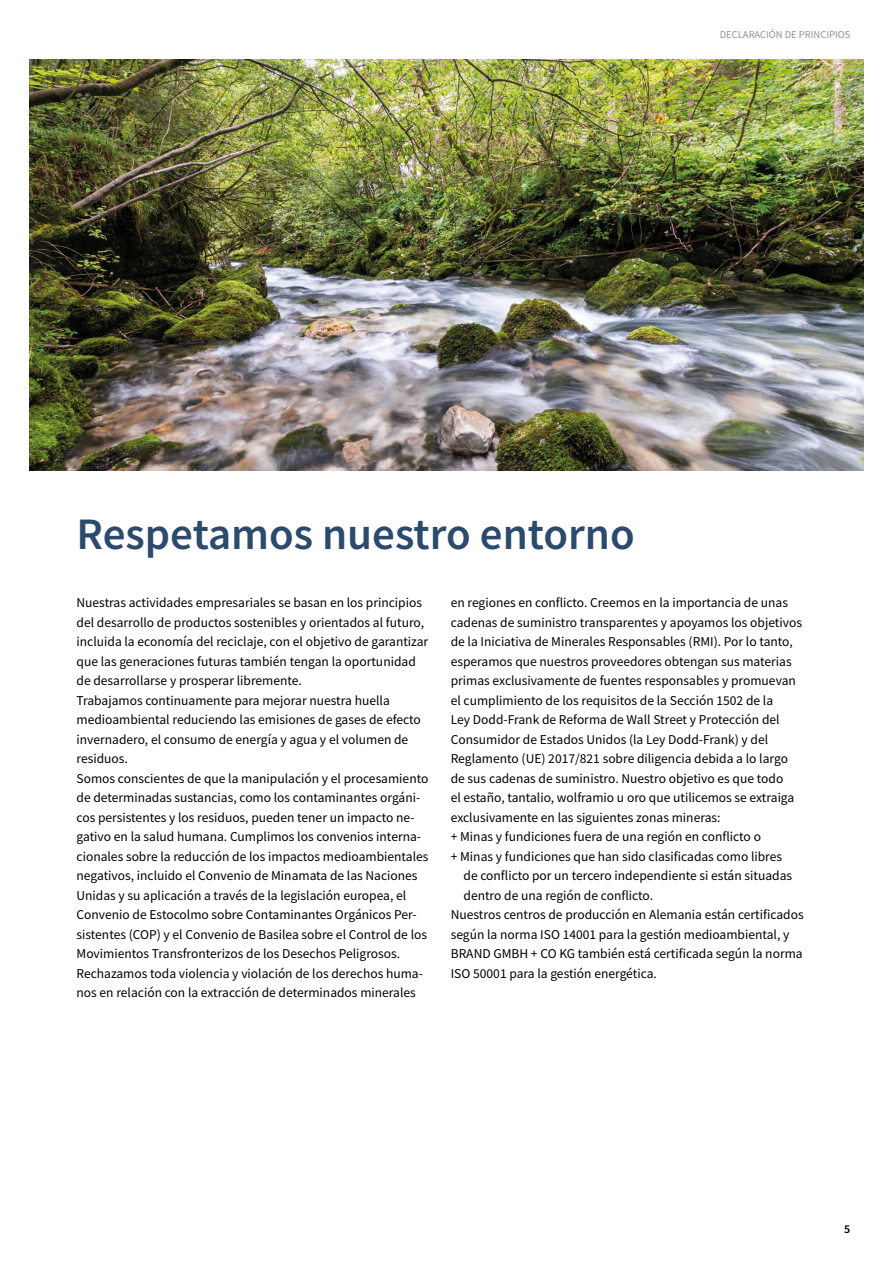
<style>
.page{position:relative;width:893px;height:1263px;background:#fff}
.page>*{position:absolute;margin:0;border:0;box-sizing:border-box;transform-origin:0 0}
.t1{font:600 45px "Source Sans Pro";color:#2c4a6c}
.t2{font:13.5px/19.5px "Source Sans Pro";color:#000}
.t3{font:600 12px "Source Sans Pro";color:#000}
.t4{font:10.5px "Source Sans Pro";color:#8895a0}
</style>
<div class="page">
<img style="left:30px;top:60px;width:833px;height:411px">
<p class="t4" style="left:720px;top:27px;width:132px">DECLARACIÓN DE PRINCIPIOS</p>
<h1 class="t1" style="left:77px;top:504px;width:560px">Respetamos nuestro entorno</h1>
<p class="t2" style="left:77px;top:593px;width:353px">Nuestras actividades empresariales se basan en los principios del desarrollo de productos sostenibles y orientados al futuro, incluida la economía del reciclaje, con el objetivo de garantizar que las generaciones futuras también tengan la oportunidad de desarrollarse y prosperar libremente.<br>Trabajamos continuamente para mejorar nuestra huella medioambiental reduciendo las emisiones de gases de efecto invernadero, el consumo de energía y agua y el volumen de residuos.<br>Somos conscientes de que la manipulación y el procesamiento de determinadas sustancias, como los contaminantes orgáni&shy;cos persistentes y los residuos, pueden tener un impacto ne&shy;gativo en la salud humana. Cumplimos los convenios interna&shy;cionales sobre la reducción de los impactos medioambientales negativos, incluido el Convenio de Minamata de las Naciones Unidas y su aplicación a través de la legislación europea, el Convenio de Estocolmo sobre Contaminantes Orgánicos Per&shy;sistentes (COP) y el Convenio de Basilea sobre el Control de los Movimientos Transfronterizos de los Desechos Peligrosos.<br>Rechazamos toda violencia y violación de los derechos huma&shy;nos en relación con la extracción de determinados minerales</p>
<p class="t2" style="left:451px;top:593px;width:353px">en regiones en conflicto. Creemos en la importancia de unas cadenas de suministro transparentes y apoyamos los objetivos de la Iniciativa de Minerales Responsables (RMI). Por lo tanto, esperamos que nuestros proveedores obtengan sus materias primas exclusivamente de fuentes responsables y promuevan el cumplimiento de los requisitos de la Sección 1502 de la<br>Ley Dodd-Frank de Reforma de Wall Street y Protección del Consumidor de Estados Unidos (la Ley Dodd-Frank) y del Reglamento (UE) 2017/821 sobre diligencia debida a lo largo de sus cadenas de suministro. Nuestro objetivo es que todo<br>el estaño, tantalio, wolframio u oro que utilicemos se extraiga exclusivamente en las siguientes zonas mineras:<br>+ Minas y fundiciones fuera de una región en conflicto o<br>+ Minas y fundiciones que han sido clasificadas como libres</p>
<p class="t2" style="left:463px;top:866px;width:330px">de conflicto por un tercero independiente si están situadas</p>
<p class="t2" style="left:463px;top:885px;width:191px">dentro de una región de conflicto.</p>
<p class="t2" style="left:451px;top:905px;width:354px">Nuestros centros de producción en Alemania están certificados</p>
<p class="t2" style="left:451px;top:924px;width:340px">según la norma ISO 14001 para la gestión medioambiental, y</p>
<p class="t2" style="left:451px;top:944px;width:353px">BRAND GMBH + CO KG también está certificada según la norma</p>
<p class="t2" style="left:451px;top:963px;width:208px">ISO 50001 para la gestión energética.</p>
<p class="t3" style="left:844px;top:1221px;width:8px">5</p>
</div>
